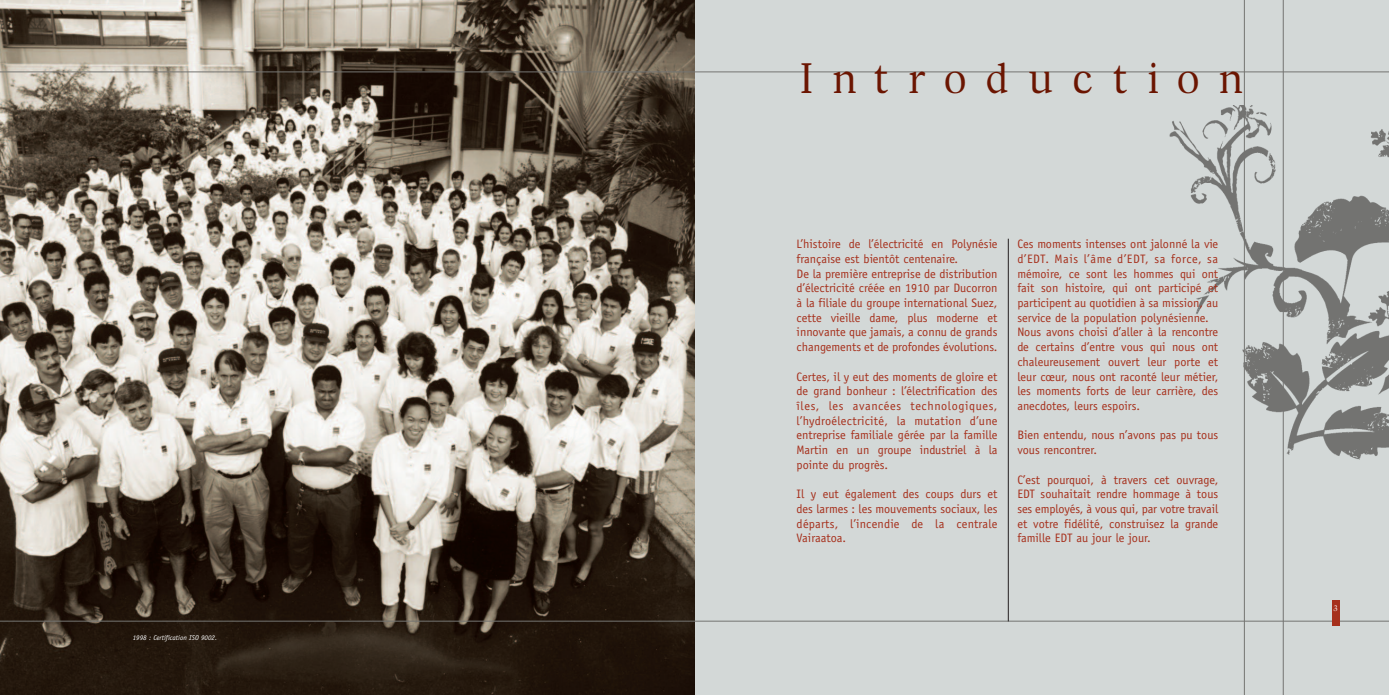
<style>
.page{position:relative;width:1389px;height:695px;background:#fff}
.page>*{position:absolute;margin:0;border:0;box-sizing:border-box;transform-origin:0 0}
.t1{font:37.1px "Divona";letter-spacing:.475em;color:#6b1501}
.t2{font:12.25px/14.7px "Officina Sans";color:#a6301c}
.t3{font:italic 7px "Officina Sans";color:#fff}
.t4{font:7px "Divona";color:#fff}
</style>
<div class="page">
<div style="left:694px;top:0;width:695px;height:694px;background:#d3d8d7"></div>
<img style="left:0;top:0;width:694px;height:694px">
<hr style="left:1283px;top:0;width:1px;height:694px;background:#747471">
<hr style="left:0;top:72px;width:1389px;height:1px;background:#747471">
<hr style="left:0;top:620px;width:1389px;height:1px;background:#747471">
<hr style="left:1008px;top:239px;width:1px;height:382px;background:#231f20">
<hr style="left:1244px;top:0;width:1px;height:694px;background:#747471">
<img style="left:1169px;top:106px;width:220px;height:419px">
<div style="left:1332px;top:600px;width:7px;height:26px;background:#a6301c"></div>
<p class="t3" style="left:133px;top:635px;width:86px">1998 : Certification ISO 9002.</p>
<h1 class="t1" style="left:800px;top:55px;width:446px">Introduction</h1>
<p class="t2" style="left:797px;top:237px;width:202px">L’histoire de l’électricité en Polynésie française est bientôt centenaire.<br>De la première entreprise de distribution d’électricité créée en 1910 par Ducorron à la filiale du groupe international Suez, cette vieille dame, plus moderne et innovante que jamais, a connu de grands changements et de profondes évolutions.</p>
<p class="t2" style="left:797px;top:370px;width:202px;text-align:justify">Certes, il y eut des moments de gloire et de grand bonheur : l’électrification des îles, les avancées technologiques, l’hydroélectricité, la mutation d’une entreprise familiale gérée par la famille Martin en un groupe industriel à la pointe du progrès.</p>
<p class="t2" style="left:797px;top:487px;width:202px;text-align:justify">Il y eut également des coups durs et des larmes : les mouvements sociaux, les départs, l’incendie de la centrale Vairaatoa.</p>
<p class="t2" style="left:1017px;top:237px;width:202px">Ces moments intenses ont jalonné la vie d’EDT. Mais l’âme d’EDT, sa force, sa mémoire, ce sont les hommes qui ont fait son histoire, qui ont participé et participent au quotidien à sa mission, au service de la population polynésienne.<br>Nous avons choisi d’aller à la rencontre de certains d’entre vous qui nous ont chaleureusement ouvert leur porte et leur cœur, nous ont raconté leur métier, les moments forts de leur carrière, des anecdotes, leurs espoirs.</p>
<p class="t2" style="left:1017px;top:429px;width:202px">Bien entendu, nous n’avons pas pu tous vous rencontrer.</p>
<p class="t2" style="left:1017px;top:473px;width:202px;text-align:justify">C’est pourquoi, à travers cet ouvrage, EDT souhaitait rendre hommage à tous ses employés, à vous qui, par votre travail et votre fidélité, construisez la grande famille EDT au jour le jour.</p>
<p class="t4" style="left:1333px;top:603px;width:6px">3</p>
</div>
